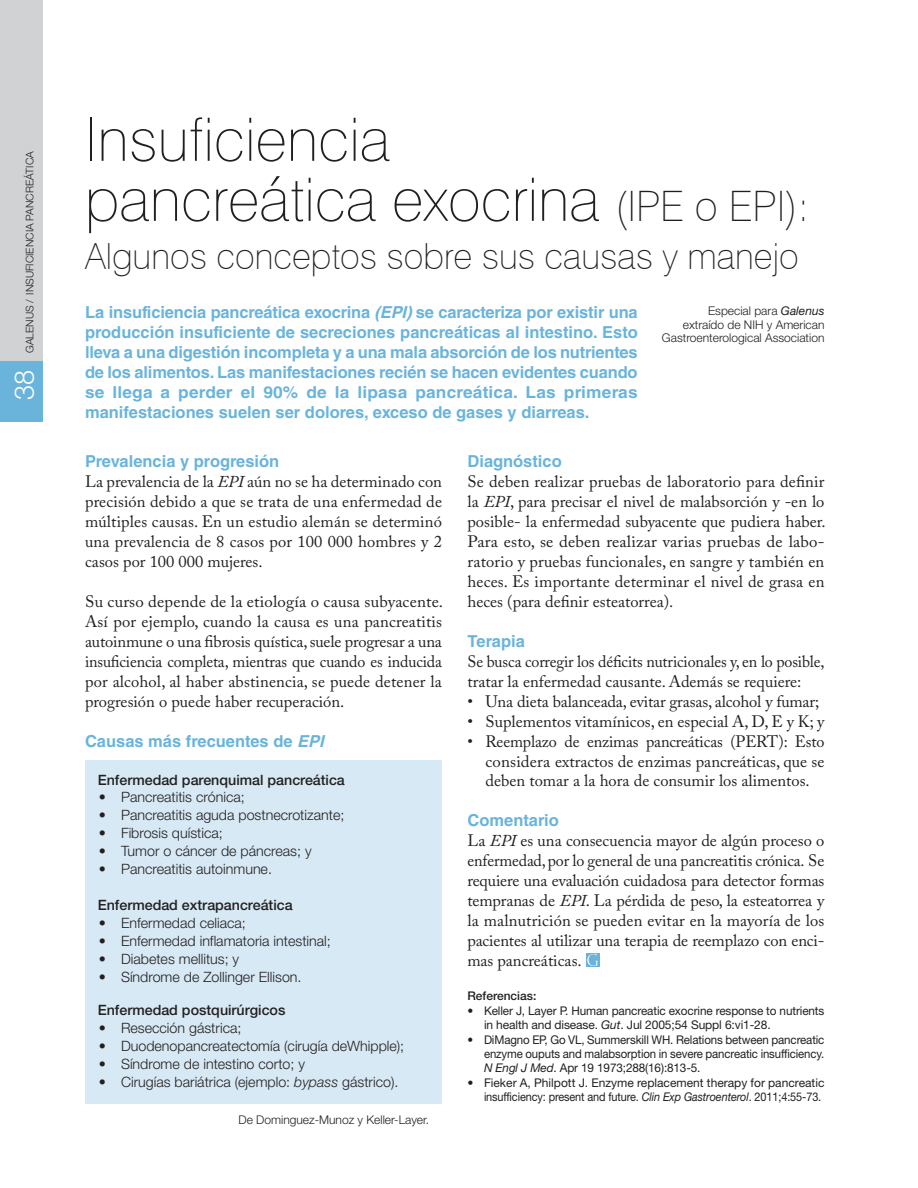
<style>
.page{position:relative;width:918px;height:1188px;background:#fff}
.page>*{position:absolute;margin:0;border:0;box-sizing:border-box;transform-origin:0 0}
.t1{font:100 60px/60px "Swiss 721 BT";color:#231f20}
.t2{font:100 36px "Swiss 721 BT";color:#231f20}
.t3{font:300 27px "Helvetica Neue";color:#fff}
.t4{font:16.5px/20px "Adobe Caslon Pro";color:#231f20;text-align:justify}
.t5{font:700 16.5px/20px "Helvetica LT Std";color:#6ab4db;text-align:justify}
.t6{font:300 14.25px "Helvetica Neue";color:#231f20}
.t7{font:500 14.25px "Helvetica Neue";color:#231f20}
.t8{font:12px/14.4px "Helvetica Neue";letter-spacing:-.01em;color:#231f20}
.t9{font:12px/14.4px "Helvetica Neue";letter-spacing:-.01em;color:#231f20;text-align:justify;scale:.96 1}
.t10{font:300 12px/13.5px "Helvetica Neue";color:#231f20;text-align:right}
.t11{font:500 12px "Helvetica Neue";color:#231f20}
.t12{font:300 10.5px "Helvetica Neue";color:#231f20}
.s1{font-size:42px}
.s2{font-weight:400;font-style:italic}
.s3{font-style:italic}
</style>
<div class="page">
<div style="left:85px;top:760px;width:357px;height:343px;background:#d7e9f4"></div>
<div style="left:586px;top:953px;width:14px;height:14px;background:#6ab4db"></div>
<svg style="left:587px;top:954px;width:11px;height:12px"></svg>
<div style="left:0;top:0;width:43px;height:412px;background:#d1d2d4"></div>
<div style="left:0;top:361px;width:43px;height:61px;background:#6ab4db"></div>
<p class="t12" style="left:23px;top:353px;width:202px;rotate:-90deg">GALENUS / Insuficiencia pancreática</p>
<h3 class="t3" style="left:8px;top:400px;width:32px;rotate:-90deg">38</h3>
<h1 class="t1" style="left:85px;top:109px;width:726px">I nsuficiencia<br>pancreática exocrina <span class="s1">(I PE o EPI):</span></h1>
<h2 class="t2" style="left:85px;top:234px;width:715px">Algunos conceptos sobre sus causas y manejo</h2>
<p class="t10" style="left:662px;top:304px;width:164px">Especial para <span class="s2">Galenus<br></span>extraído de NIH y American<br>Gastroenterological Association</p>
<p class="t5" style="left:85px;top:302px;width:554px">La insuficiencia pancreática exocrina <span class="s3">(EPI)</span>se caracteriza por existir una producción insuficiente de secreciones pancreáticas al intestino. Esto lleva a una digestión incompleta y a una mala absorción de los nutrientes de los alimentos. Las manifestaciones recién se hacen evidentes cuando se llega a perder el 90% de la lipasa pancreática. Las primeras manifestaciones suelen ser dolores, exceso de gases y diarreas.</p>
<p class="t5" style="left:85px;top:451px;width:196px">Prevalencia y progresión</p>
<p class="t4" style="left:85px;top:472px;width:358px">La prevalencia de la <span class="s3">EPI</span> aún no se ha determinado con precisión debido a que se trata de una enfermedad de múltiples causas. En un estudio alemán se determinó una prevalencia de 8 casos por 100 000 hombres y 2 casos por 100 000 mujeres.</p>
<p class="t4" style="left:85px;top:591px;width:360px">Su curso depende de la etiología o causa subyacente.<br>Así por ejemplo, cuando la causa es una pancreatitis autoinmune o una fibrosis quística, suele progresar a una insuficiencia completa, mientras que cuando es inducida por alcohol, al haber abstinencia, se puede detener la progresión o puede haber recuperación.</p>
<p class="t5" style="left:85px;top:731px;width:245px">Causas más frecuentes de <span class="s3">EPI</span></p>
<p class="t7" style="left:98px;top:771px;width:249px">Enfermedad parenquimal pancreática</p>
<p class="t6" style="left:99px;top:789px;width:148px">• Pancreatitis crónica;</p>
<p class="t6" style="left:99px;top:807px;width:247px">• Pancreatitis aguda postnecrotizante;</p>
<p class="t6" style="left:99px;top:825px;width:126px">• Fibrosis quística;</p>
<p class="t6" style="left:99px;top:843px;width:214px">• Tumor o cáncer de páncreas; y</p>
<p class="t6" style="left:99px;top:861px;width:175px">• Pancreatitis autoinmune.</p>
<p class="t7" style="left:98px;top:897px;width:196px">Enfermedad extrapancreática</p>
<p class="t6" style="left:99px;top:915px;width:149px">• Enfermedad celiaca;</p>
<p class="t6" style="left:99px;top:933px;width:234px">• Enfermedad inflamatoria intestinal;</p>
<p class="t6" style="left:99px;top:951px;width:142px">• Diabetes mellitus; y</p>
<p class="t6" style="left:99px;top:969px;width:204px">• Síndrome de Zollinger Ellison.</p>
<p class="t7" style="left:98px;top:1002px;width:189px">Enfermedad postquirúrgicos</p>
<p class="t6" style="left:99px;top:1020px;width:144px">• Resección gástrica;</p>
<p class="t6" style="left:99px;top:1038px;width:307px">• Duodenopancreatectomía (cirugía deWhipple);</p>
<p class="t6" style="left:99px;top:1056px;width:208px">• Síndrome de intestino corto; y</p>
<p class="t6" style="left:99px;top:1074px;width:301px">• Cirugías bariátrica (ejemplo: <span class="s3">bypass</span> gástrico).</p>
<p class="t10" style="left:239px;top:1112px;width:192px">De Dominguez-Munoz y Keller-Layer.</p>
<p class="t5" style="left:468px;top:451px;width:96px">Diagnóstico</p>
<p class="t4" style="left:468px;top:472px;width:360px">Se deben realizar pruebas de laboratorio para definir la <span class="s3">EPI</span>, para precisar el nivel de malabsorción y -en lo posible- la enfermedad subyacente que pudiera haber.<br>Para esto, se deben realizar varias pruebas de labo&shy;ratorio y pruebas funcionales, en sangre y también en heces. Es importante determinar el nivel de grasa en heces (para definir esteatorrea).</p>
<p class="t5" style="left:468px;top:631px;width:59px">Terapia</p>
<p class="t4" style="left:467px;top:651px;width:358px">Se busca corregir los déficits nutricionales y, en lo posible, tratar la enfermedad causante. Además se requiere:</p>
<p class="t4" style="left:467px;top:691px;width:353px">• Una dieta balanceada, evitar grasas, alcohol y fumar;</p>
<p class="t4" style="left:467px;top:711px;width:358px">• Suplementos vitamínicos, en especial A, D, E y K; y</p>
<p class="t4" style="left:486px;top:731px;width:340px;text-indent:-18px">• Reemplazo de enzimas pancreáticas (PERT): Esto considera extractos de enzimas pancreáticas, que se deben tomar a la hora de consumir los alimentos.</p>
<p class="t5" style="left:468px;top:810px;width:93px">Comentario</p>
<p class="t4" style="left:468px;top:831px;width:358px">La <span class="s3">EPI</span> es una consecuencia mayor de algún proceso o enfermedad, por lo general de una pancreatitis crónica. Se requiere una evaluación cuidadosa para detector formas tempranas de <span class="s3">EPI</span>. La pérdida de peso, la esteatorrea y la malnutrición se pueden evitar en la mayoría de los pacientes al utilizar una terapia de reemplazo con enci&shy;mas pancreáticas.</p>
<p class="t11" style="left:468px;top:989px;width:70px">Referencias:</p>
<p class="t8" style="left:484px;top:1003px;width:342px;text-indent:-16px">• Keller J, Layer P. Human pancreatic exocrine response to nutrients in health and disease. <span class="s3">Gut</span>. Jul 2005;54 Suppl 6:vi1-28.</p>
<p class="t9" style="left:484px;top:1032px;width:356px;text-indent:-16px">• DiMagno EP, Go VL, Summerskill WH. Relations between pancreatic enzyme ouputs and malabsorption in severe pancreatic insufficiency.<br><span class="s3">N Engl J Med</span>. Apr 19 1973;288(16):813-5.</p>
<p class="t8" style="left:468px;top:1075px;width:358px;text-align:right">• Fieker A, Philpott J. Enzyme replacement therapy for pancreatic insufficiency: present and future. <span class="s3">Clin Exp Gastroenterol</span>. 2011;4:55-73.</p>
</div>
